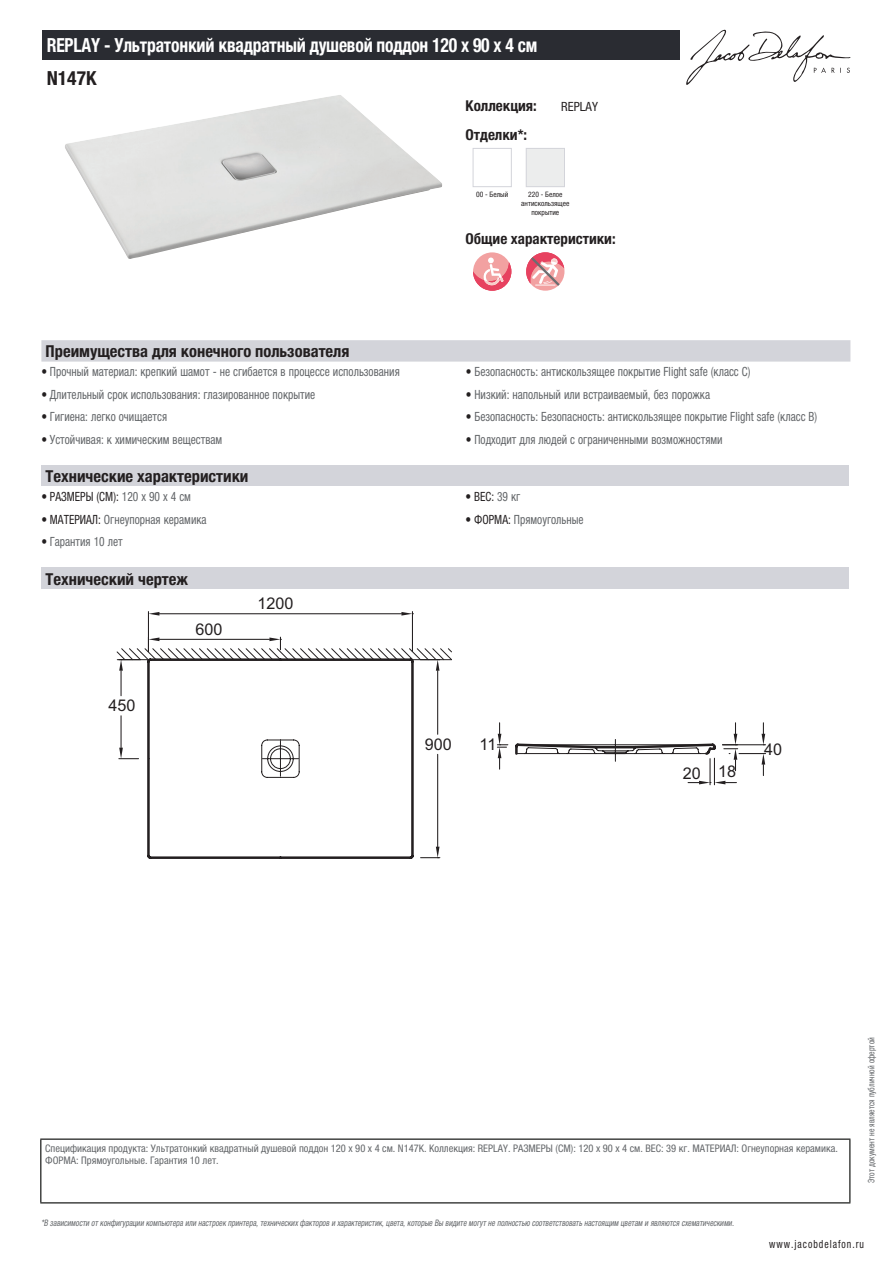
<style>
.page{position:relative;width:893px;height:1263px;background:#fff}
.page>*{position:absolute;margin:0;border:0;box-sizing:border-box;transform-origin:0 0}
.t1{font:700 condensed 19.5px "Helvetica Neue LTCYR";letter-spacing:-.01em;color:#fff;scale:.9 1}
.t2{font:700 condensed 19.5px "Helvetica Neue LTCYR";color:#231f20}
.t3{font:700 condensed 16.5px "Helvetica Neue LTCYR";color:#231f20}
.t4{font:16.2px "Arial";color:#231f20}
.t5{font:700 condensed 15px "Helvetica Neue LTCYR";color:#231f20}
.t6{font:condensed 12.75px "Helvetica Neue LTCYR";color:#626568;scale:.9 1}
.t7{font:condensed 12.75px "Helvetica Neue LTCYR";color:#231f20;scale:.9 1}
.t8{font:condensed 12.75px "Helvetica Neue LTCYR";color:#231f20}
.t9{font:condensed 11.25px "Helvetica Neue LTCYR";letter-spacing:.1em;color:#231f20;scale:.87 1}
.t10{font:condensed 10.5px/12px "Helvetica Neue LTCYR";color:#626568}
.t11{font:italic condensed 9px "Helvetica Neue LTCYR";color:#626568;scale:.87 1}
.t12{font:condensed 9px "Helvetica Neue LTCYR";color:#626568;scale:.87 1}
.t13{font:condensed 7.5px/9px "Helvetica Neue LTCYR";color:#231f20;text-align:center}
.s1{color:#231f20}
.s2{color:#626568}
</style>
<div class="page">
<svg style="left:686px;top:30px;width:164px;height:55px"></svg>
<img style="left:65px;top:95px;width:377px;height:164px">
<div style="left:473px;top:148px;width:39px;height:39px;border:1px solid #d3d4da"></div>
<div style="left:526px;top:148px;width:39px;height:39px;border:1px solid #d3d4da"></div>
<div style="left:473px;top:252px;width:38px;height:39px;background:#f2a1a1;border-radius:50%"></div>
<svg style="left:473px;top:258px;width:38px;height:33px"></svg>
<div style="left:526px;top:252px;width:38px;height:39px;background:#f2a1a1;border-radius:50%"></div>
<svg style="left:526px;top:252px;width:38px;height:34px"></svg>
<div style="left:41px;top:340px;width:809px;height:22px;background:#d3d4da"></div>
<div style="left:41px;top:465px;width:808px;height:22px;background:#d3d4da"></div>
<div style="left:41px;top:567px;width:808px;height:22px;background:#d3d4da"></div>
<svg style="left:147px;top:696px;width:568px;height:163px"></svg>
<hr style="left:148px;top:611px;width:1px;height:40px;background:#231f20">
<hr style="left:412px;top:611px;width:1px;height:40px;background:#231f20">
<hr style="left:159px;top:613px;width:242px;height:1px;background:#231f20">
<svg style="left:149px;top:612px;width:10px;height:4px"></svg>
<svg style="left:401px;top:612px;width:11px;height:4px"></svg>
<hr style="left:121px;top:716px;width:1px;height:32px;background:#231f20">
<svg style="left:119px;top:748px;width:20px;height:11px"></svg>
<hr style="left:437px;top:671px;width:1px;height:63px;background:#231f20">
<hr style="left:437px;top:754px;width:1px;height:93px;background:#231f20">
<svg style="left:421px;top:847px;width:19px;height:11px"></svg>
<svg style="left:516px;top:744px;width:3px;height:4px"></svg>
<svg style="left:497px;top:723px;width:11px;height:46px"></svg>
<svg style="left:688px;top:723px;width:78px;height:62px"></svg>
<svg style="left:116px;top:637px;width:336px;height:59px"></svg>
<div style="left:43px;top:30px;width:637px;height:30px;background:#2a2c32"></div>
<hr style="left:40px;top:1138px;width:810px;height:2px;background:#040503">
<hr style="left:40px;top:1140px;width:1px;height:62px;background:#040503">
<hr style="left:849px;top:1140px;width:1px;height:62px;background:#040503">
<hr style="left:40px;top:1202px;width:810px;height:1px;background:#040503">
<h1 class="t1" style="left:47px;top:34px;width:547px">REPLAY - Ультратонкий квадратный душевой поддон 120 х 90 х 4 см</h1>
<h1 class="t2" style="left:47px;top:67px;width:51px">N147K</h1>
<p class="t5" style="left:466px;top:97px;width:73px">Коллекция:</p>
<p class="t8" style="left:561px;top:99px;width:38px">REPLAY</p>
<p class="t5" style="left:466px;top:126px;width:63px">Отделки*:</p>
<p class="t13" style="left:476px;top:190px;width:34px">00 - Белый</p>
<p class="t13" style="left:521px;top:190px;width:50px">220 - Белoe aнтискользящее покрытие</p>
<p class="t5" style="left:466px;top:230px;width:152px">Общие характеристики:</p>
<p class="t3" style="left:46px;top:342px;width:305px">Преимущества для конечного пользователя</p>
<p class="t6" style="left:41px;top:364px;width:400px"><span class="s1">•</span> Прочный материал: крепкий шамот - не сгибается в процессе использования</p>
<p class="t6" style="left:466px;top:364px;width:318px"><span class="s1">•</span> Безопасность: антискользящее покрытие Flight safe (класс С)</p>
<p class="t6" style="left:41px;top:387px;width:306px"><span class="s1">•</span> Длительный срок использования: глазированное покрытие</p>
<p class="t6" style="left:466px;top:387px;width:273px"><span class="s1">•</span> Низкий: напольный или встраиваемый, без порожка</p>
<p class="t6" style="left:41px;top:410px;width:141px"><span class="s1">•</span> Гигиена: легко очищается</p>
<p class="t6" style="left:466px;top:410px;width:392px"><span class="s1">•</span> Безопасность: Безопасность: антискользящее покрытие Flight safe (класс B)</p>
<p class="t6" style="left:41px;top:432px;width:203px"><span class="s1">•</span> Устойчивая: к химическим веществам</p>
<p class="t6" style="left:466px;top:432px;width:287px"><span class="s1">•</span> Подходит для людей с ограниченными возможностями</p>
<p class="t3" style="left:46px;top:467px;width:204px">Технические характеристики</p>
<p class="t7" style="left:41px;top:489px;width:168px">• РАЗМЕРЫ (СМ): <span class="s2">120 x 90 x 4 см</span></p>
<p class="t7" style="left:466px;top:489px;width:62px">• ВЕС: <span class="s2">39 кг</span></p>
<p class="t6" style="left:41px;top:512px;width:185px"><span class="s1">• МАТЕРИАЛ:</span> Огнеупорная керамика</p>
<p class="t6" style="left:466px;top:512px;width:133px"><span class="s1">• ФОРМА:</span> Прямоугольные</p>
<p class="t6" style="left:41px;top:535px;width:92px"><span class="s1">•</span> Гарантия 10 лет</p>
<p class="t3" style="left:46px;top:570px;width:144px">Технический чертеж</p>
<p class="t4" style="left:258px;top:593px;width:37px">1200</p>
<p class="t4" style="left:195px;top:618px;width:28px">600</p>
<p class="t4" style="left:109px;top:695px;width:28px">450</p>
<p class="t4" style="left:425px;top:733px;width:28px">900</p>
<p class="t4" style="left:480px;top:734px;width:18px">11</p>
<p class="t4" style="left:764px;top:738px;width:19px">40</p>
<p class="t4" style="left:683px;top:763px;width:19px">20</p>
<p class="t4" style="left:718px;top:761px;width:19px">18</p>
<p class="t10" style="left:45px;top:1142px;width:794px">Спецификация продукта: Ультратонкий квадратный душевой поддон 120 х 90 х 4 см. N147K. Коллекция: REPLAY. РАЗМЕРЫ (СМ): 120 x 90 x 4 см. ВЕС: 39 кг. МАТЕРИАЛ: Огнеупорная керамика.<br>ФОРМА: Прямоугольные. Гарантия 10 лет.</p>
<p class="t11" style="left:41px;top:1218px;width:800px">*В зависимости отконфигурации компьютера или настроек принтера,техническихфакторов и характеристик,цвета,которые Вы видите могутне полностью соответствоватьнастоящим цветам и являются схематическими.</p>
<p class="t12" style="left:866px;top:1183px;width:169px;rotate:-90deg">Этот документ не является публичной офертой</p>
<p class="t9" style="left:769px;top:1237px;width:110px">www.jacobdelafon.ru</p>
</div>
